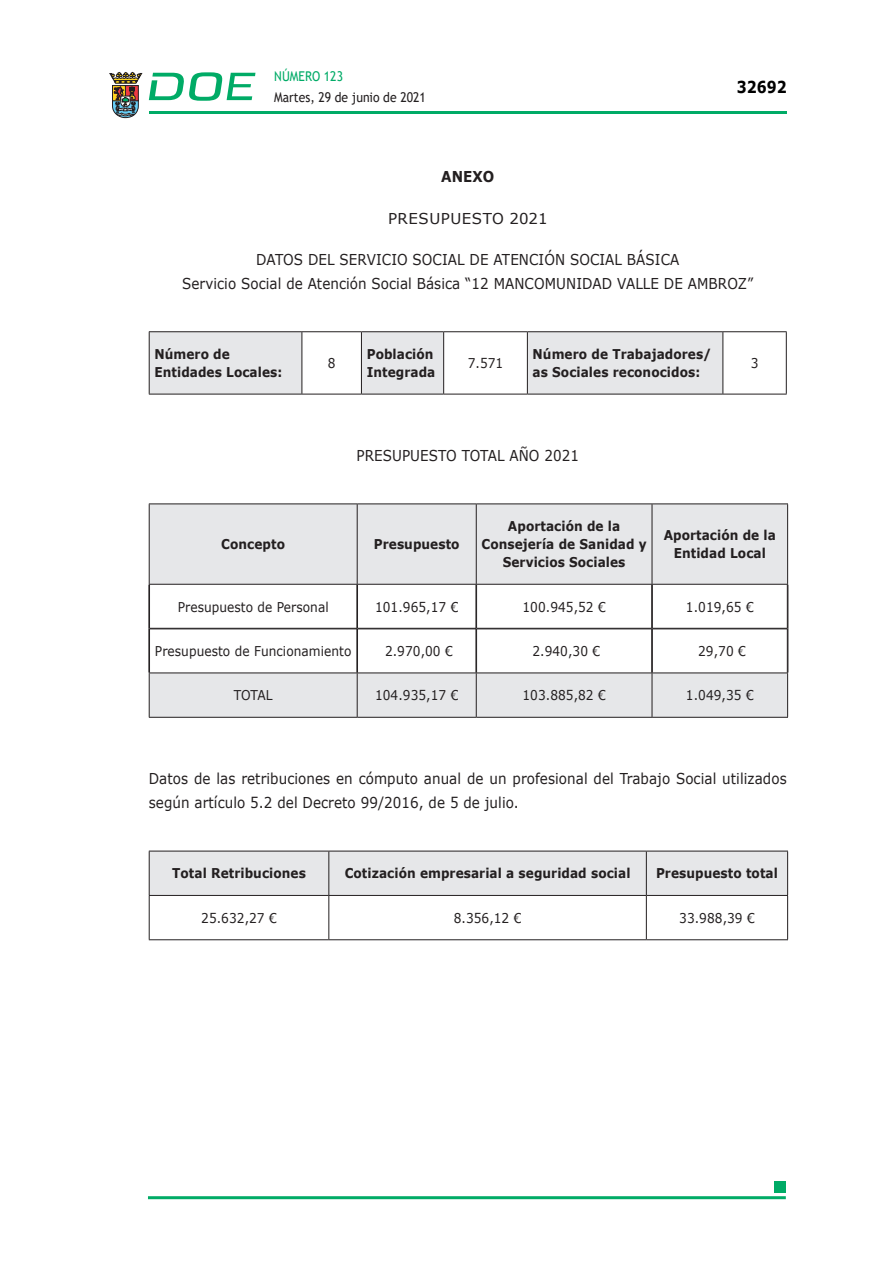
<style>
.page{position:relative;width:893px;height:1263px;background:#fff}
.page>*{position:absolute;margin:0;border:0;box-sizing:border-box;transform-origin:0 0}
.t1{font:700 16.5px "Verdana";color:#000;scale:.85 1}
.CUERPO_DE_TEXTO{font:15px/24px "Verdana";letter-spacing:.005em;color:#231f20;text-align:center;scale:.9 1}
.ADENDA{font:15px "Verdana";letter-spacing:.035em;color:#231f20}
.CUERPO_DE_TEXTO-2{font:700 15px "Verdana";letter-spacing:.005em;color:#231f20;scale:.9 1}
.CUERPO_DE_TEXTO-3{font:700 13.5px/18px "Verdana";letter-spacing:.005em;color:#231f20;scale:.9 1}
.CUERPO_DE_TEXTO-4{font:13.5px "Verdana";letter-spacing:.005em;color:#231f20;scale:.9 1}
.t2{font:13.5px "Trebuchet MS";color:#231f20;scale:.9 1}
.t3{font:13.5px "Trebuchet MS";color:#00ab67;scale:.9 1}
</style>
<div class="page">
<hr style="left:149px;top:111px;width:638px;height:3px;background:#00ab66">
<svg style="left:109px;top:72px;width:33px;height:46px"></svg>
<svg style="left:149px;top:72px;width:106px;height:29px"></svg>
<hr style="left:148px;top:1196px;width:638px;height:3px;background:#00ab66">
<div style="left:775px;top:1181px;width:11px;height:11px;background:#00ab66"></div>
<svg style="left:150px;top:332px;width:572px;height:62px"></svg>
<hr style="left:302px;top:331px;width:59px;height:1px;background:#231f20">
<hr style="left:444px;top:331px;width:83px;height:1px;background:#231f20">
<hr style="left:723px;top:331px;width:64px;height:1px;background:#231f20">
<hr style="left:786px;top:332px;width:1px;height:62px;background:#231f20">
<hr style="left:302px;top:394px;width:59px;height:1px;background:#231f20">
<hr style="left:444px;top:394px;width:83px;height:1px;background:#231f20">
<hr style="left:723px;top:394px;width:64px;height:1px;background:#231f20">
<hr style="left:149px;top:331px;width:153px;height:1px;background:#231f20">
<hr style="left:149px;top:332px;width:1px;height:62px;background:#231f20">
<hr style="left:302px;top:332px;width:1px;height:62px;background:#231f20">
<hr style="left:149px;top:394px;width:153px;height:1px;background:#231f20">
<hr style="left:361px;top:331px;width:83px;height:1px;background:#231f20">
<hr style="left:361px;top:332px;width:1px;height:62px;background:#231f20">
<hr style="left:443px;top:332px;width:1px;height:62px;background:#231f20">
<hr style="left:361px;top:394px;width:83px;height:1px;background:#231f20">
<hr style="left:527px;top:331px;width:196px;height:1px;background:#231f20">
<hr style="left:527px;top:332px;width:1px;height:62px;background:#231f20">
<hr style="left:722px;top:332px;width:1px;height:62px;background:#231f20">
<hr style="left:527px;top:394px;width:196px;height:1px;background:#231f20">
<svg style="left:150px;top:504px;width:637px;height:213px;fill:#e6e7e9"></svg>
<hr style="left:149px;top:628px;width:208px;height:1px;background:#231f20">
<hr style="left:149px;top:629px;width:208px;height:1px;background:#231f20">
<hr style="left:357px;top:628px;width:119px;height:1px;background:#231f20">
<hr style="left:357px;top:629px;width:119px;height:1px;background:#231f20">
<hr style="left:476px;top:628px;width:176px;height:1px;background:#231f20">
<hr style="left:476px;top:629px;width:176px;height:1px;background:#231f20">
<hr style="left:652px;top:628px;width:135px;height:1px;background:#231f20">
<hr style="left:652px;top:629px;width:135px;height:1px;background:#231f20">
<hr style="left:149px;top:585px;width:1px;height:43px;background:#231f20">
<hr style="left:149px;top:629px;width:1px;height:43px;background:#231f20">
<hr style="left:357px;top:585px;width:1px;height:43px;background:#231f20">
<hr style="left:476px;top:585px;width:1px;height:43px;background:#231f20">
<hr style="left:651px;top:585px;width:1px;height:43px;background:#231f20">
<hr style="left:652px;top:585px;width:1px;height:43px;background:#231f20">
<hr style="left:787px;top:585px;width:1px;height:43px;background:#231f20">
<hr style="left:788px;top:585px;width:1px;height:44px;background:#231f20">
<hr style="left:357px;top:629px;width:1px;height:43px;background:#231f20">
<hr style="left:476px;top:629px;width:1px;height:43px;background:#231f20">
<hr style="left:651px;top:629px;width:1px;height:43px;background:#231f20">
<hr style="left:652px;top:629px;width:1px;height:43px;background:#231f20">
<hr style="left:787px;top:629px;width:1px;height:43px;background:#231f20">
<hr style="left:788px;top:629px;width:1px;height:43px;background:#231f20">
<hr style="left:149px;top:503px;width:208px;height:1px;background:#231f20">
<hr style="left:149px;top:504px;width:1px;height:80px;background:#231f20">
<hr style="left:149px;top:584px;width:208px;height:1px;background:#231f20">
<hr style="left:357px;top:503px;width:119px;height:1px;background:#231f20">
<hr style="left:357px;top:504px;width:1px;height:80px;background:#231f20">
<hr style="left:357px;top:584px;width:119px;height:1px;background:#231f20">
<hr style="left:476px;top:503px;width:176px;height:1px;background:#231f20">
<hr style="left:476px;top:504px;width:1px;height:80px;background:#231f20">
<hr style="left:476px;top:584px;width:176px;height:1px;background:#231f20">
<hr style="left:652px;top:503px;width:136px;height:1px;background:#231f20">
<hr style="left:652px;top:504px;width:1px;height:80px;background:#231f20">
<hr style="left:787px;top:504px;width:1px;height:80px;background:#231f20">
<hr style="left:652px;top:584px;width:136px;height:1px;background:#231f20">
<hr style="left:149px;top:672px;width:208px;height:1px;background:#231f20">
<hr style="left:149px;top:673px;width:1px;height:44px;background:#231f20">
<hr style="left:149px;top:717px;width:208px;height:1px;background:#231f20">
<hr style="left:357px;top:672px;width:119px;height:1px;background:#231f20">
<hr style="left:357px;top:673px;width:1px;height:44px;background:#231f20">
<hr style="left:357px;top:717px;width:119px;height:1px;background:#231f20">
<hr style="left:476px;top:672px;width:176px;height:1px;background:#231f20">
<hr style="left:476px;top:673px;width:1px;height:44px;background:#231f20">
<hr style="left:476px;top:717px;width:176px;height:1px;background:#231f20">
<hr style="left:652px;top:672px;width:136px;height:1px;background:#231f20">
<hr style="left:652px;top:673px;width:1px;height:44px;background:#231f20">
<hr style="left:787px;top:673px;width:1px;height:44px;background:#231f20">
<hr style="left:652px;top:717px;width:136px;height:1px;background:#231f20">
<div style="left:150px;top:852px;width:637px;height:43px;background:#e6e7e9"></div>
<hr style="left:149px;top:896px;width:1px;height:43px;background:#231f20">
<hr style="left:328px;top:896px;width:1px;height:43px;background:#231f20">
<hr style="left:646px;top:896px;width:1px;height:43px;background:#231f20">
<hr style="left:787px;top:896px;width:1px;height:43px;background:#231f20">
<hr style="left:149px;top:939px;width:180px;height:1px;background:#231f20">
<hr style="left:329px;top:939px;width:317px;height:1px;background:#231f20">
<hr style="left:646px;top:939px;width:142px;height:1px;background:#231f20">
<hr style="left:149px;top:851px;width:180px;height:1px;background:#231f20">
<hr style="left:149px;top:851px;width:1px;height:44px;background:#231f20">
<hr style="left:149px;top:895px;width:180px;height:1px;background:#231f20">
<hr style="left:329px;top:851px;width:317px;height:1px;background:#231f20">
<hr style="left:328px;top:851px;width:1px;height:44px;background:#231f20">
<hr style="left:329px;top:895px;width:317px;height:1px;background:#231f20">
<hr style="left:646px;top:851px;width:142px;height:1px;background:#231f20">
<hr style="left:646px;top:851px;width:1px;height:44px;background:#231f20">
<hr style="left:787px;top:851px;width:1px;height:44px;background:#231f20">
<hr style="left:646px;top:895px;width:142px;height:1px;background:#231f20">
<p class="t3" style="left:274px;top:67px;width:78px">NÚMERO 123</p>
<p class="t2" style="left:274px;top:88px;width:170px">Martes, 29 de junio de 2021</p>
<p class="t1" style="left:737px;top:75px;width:60px">32692</p>
<p class="CUERPO_DE_TEXTO-2" style="left:441px;top:165px;width:61px">ANEXO</p>
<p class="ADENDA" style="left:388px;top:208px;width:161px">PRESUPUESTO 2021</p>
<p class="CUERPO_DE_TEXTO" style="left:182px;top:247px;width:636px">DATOS DEL SERVICIO SOCIAL DE ATENCIÓN SOCIAL BÁSICA<br>Servicio Social de Atención Social Básica “12 MANCOMUNIDAD VALLE DE AMBROZ”</p>
<p class="CUERPO_DE_TEXTO-3" style="left:154px;top:345px;width:144px">Número de<br>Entidades Locales:</p>
<p class="CUERPO_DE_TEXTO-4" style="left:328px;top:354px;width:10px">8</p>
<p class="CUERPO_DE_TEXTO-3" style="left:367px;top:345px;width:78px">Población<br>Integrada</p>
<p class="CUERPO_DE_TEXTO-4" style="left:468px;top:354px;width:41px">7.571</p>
<p class="CUERPO_DE_TEXTO-3" style="left:533px;top:345px;width:200px">Número de Trabajadores/ as Sociales reconocidos:</p>
<p class="CUERPO_DE_TEXTO-4" style="left:751px;top:354px;width:10px">3</p>
<p class="CUERPO_DE_TEXTO" style="left:357px;top:443px;width:249px">PRESUPUESTO TOTAL AÑO 2021</p>
<p class="CUERPO_DE_TEXTO-3" style="left:221px;top:535px;width:72px">Concepto</p>
<p class="CUERPO_DE_TEXTO-3" style="left:374px;top:535px;width:97px">Presupuesto</p>
<p class="CUERPO_DE_TEXTO-3" style="left:481px;top:517px;width:185px;text-align:center">Aportación de la<br>Consejería de Sanidad y<br>Servicios Sociales</p>
<p class="CUERPO_DE_TEXTO-3" style="left:664px;top:526px;width:126px;text-align:center">Aportación de la<br>Entidad Local</p>
<p class="CUERPO_DE_TEXTO-4" style="left:178px;top:597px;width:169px">Presupuesto de Personal</p>
<p class="CUERPO_DE_TEXTO-4" style="left:375px;top:597px;width:94px">101.965,17 €</p>
<p class="CUERPO_DE_TEXTO-4" style="left:522px;top:597px;width:94px">100.945,52 €</p>
<p class="CUERPO_DE_TEXTO-4" style="left:686px;top:597px;width:77px">1.019,65 €</p>
<p class="CUERPO_DE_TEXTO-4" style="left:155px;top:642px;width:220px">Presupuesto de Funcionamiento</p>
<p class="CUERPO_DE_TEXTO-4" style="left:385px;top:642px;width:77px">2.970,00 €</p>
<p class="CUERPO_DE_TEXTO-4" style="left:532px;top:642px;width:77px">2.940,30 €</p>
<p class="CUERPO_DE_TEXTO-4" style="left:698px;top:642px;width:54px">29,70 €</p>
<p class="CUERPO_DE_TEXTO-4" style="left:234px;top:686px;width:44px">TOTAL</p>
<p class="CUERPO_DE_TEXTO-4" style="left:375px;top:686px;width:94px">104.935,17 €</p>
<p class="CUERPO_DE_TEXTO-4" style="left:522px;top:686px;width:94px">103.885,82 €</p>
<p class="CUERPO_DE_TEXTO-4" style="left:686px;top:686px;width:77px">1.049,35 €</p>
<p class="CUERPO_DE_TEXTO" style="left:149px;top:766px;width:710px;text-align:left">Datos de las retribuciones en cómputo anual de un profesional del Trabajo Social utilizados según artículo 5.2 del Decreto 99/2016, de 5 de julio.</p>
<p class="CUERPO_DE_TEXTO-3" style="left:172px;top:864px;width:150px">Total Retribuciones</p>
<p class="CUERPO_DE_TEXTO-3" style="left:345px;top:864px;width:319px">Cotización empresarial a seguridad social</p>
<p class="CUERPO_DE_TEXTO-3" style="left:656px;top:864px;width:137px">Presupuesto total</p>
<p class="CUERPO_DE_TEXTO-4" style="left:201px;top:908px;width:85px">25.632,27 €</p>
<p class="CUERPO_DE_TEXTO-4" style="left:454px;top:908px;width:77px">8.356,12 €</p>
<p class="CUERPO_DE_TEXTO-4" style="left:679px;top:908px;width:85px">33.988,39 €</p>
</div>
